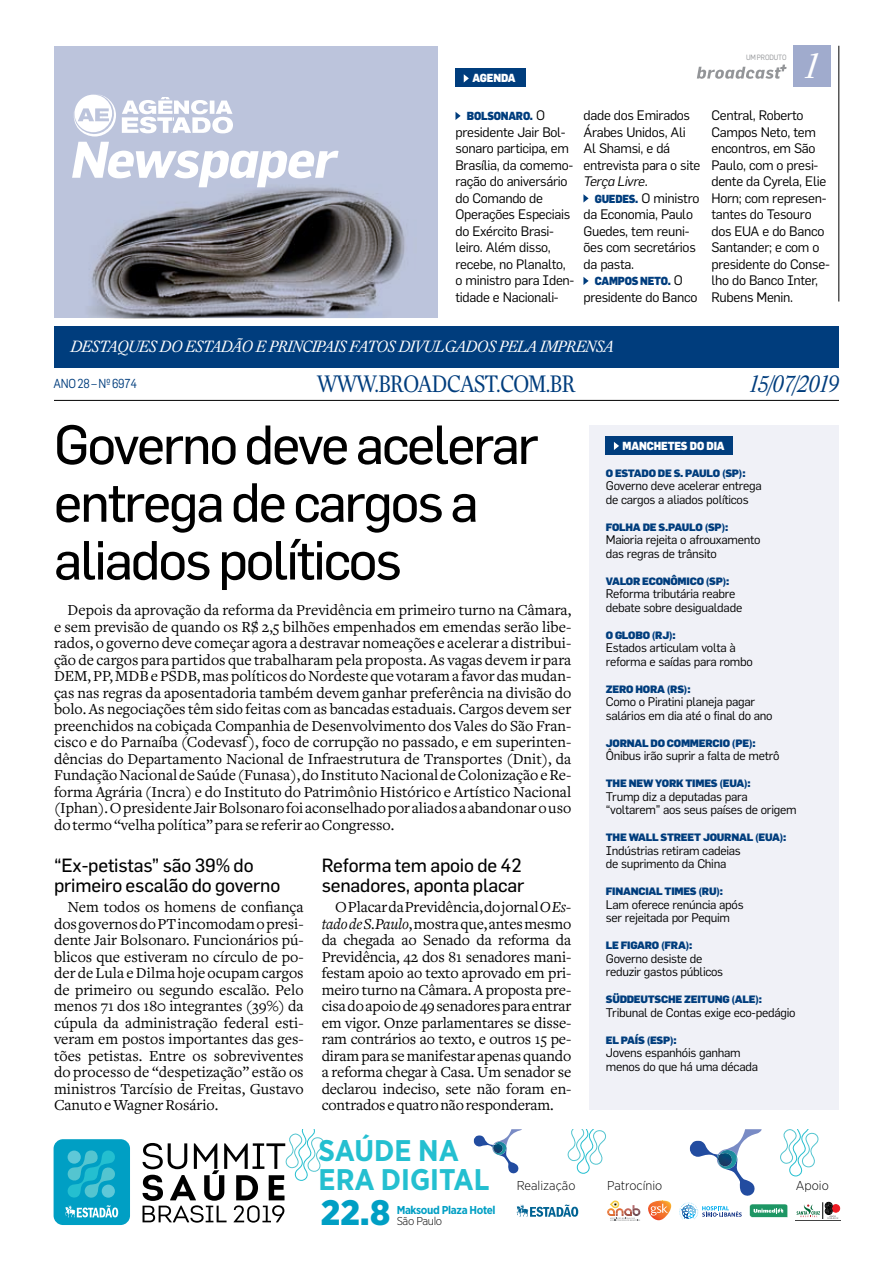
<style>
.page{position:relative;width:893px;height:1263px;background:#fff}
.page>*{position:absolute;margin:0;border:0;box-sizing:border-box;transform-origin:0 0}
.t1{font:54px/57.8px "Flama Basic";letter-spacing:-.04em;color:#000}
.t2{font:900 35.4px "Gotham Narrow";color:#009fc4}
.t3{font:700 29.85px/29.1px "Gotham Narrow";color:#24bfd0}
.t4{font:23.1px "Estado Headline";letter-spacing:-.03em;color:#003d7d;scale:.9 1}
.t5{font:italic 23.1px "Estado Headline";color:#003d7d;scale:.9 1}
.t6{font:18.75px/20.2px "Flama Basic";letter-spacing:-.01em;color:#000}
.t7{font:15.9px/16.5px "Freight Text";color:#000;text-align:justify}
.t8{font:italic 15.9px "Estado Headline";letter-spacing:-.05em;color:#fff}
.t9{font:13.5px/16.5px "Flama";letter-spacing:-.02em;color:#000}
.t10{font:italic 13.5px "Flama";letter-spacing:-.02em;color:#000}
.t11{font:300 12.9px "Gotham Narrow";color:#000}
.t12{font:12.75px "Flama";letter-spacing:-.02em;color:#003d7d;scale:.9 1}
.t13{font:12.3px/13.5px "Flama";letter-spacing:-.02em;color:#000}
.t14{font:900 11.55px "Flama";letter-spacing:-.02em;color:#003d7d;scale:.9 1}
.t15{font:900 11.55px "Flama";letter-spacing:-.01em;color:#fff;scale:.9 1}
.t16{font:700 11.4px "Gotham Narrow";letter-spacing:-.03em;color:#009fc4}
.t17{font:300 11.4px "Gotham Narrow";letter-spacing:-.03em;color:#000}
.t18{font:900 10.5px "Flama";letter-spacing:-.02em;color:#003d7d}
.t19{font:7.5px "Flama";letter-spacing:-.015em;color:#939598;scale:.9 1}
.s1{font-weight:400;font-size:13.5px;color:#000}
.s2{font-style:normal}
.s3{font-weight:900;font-size:11.55px;color:#003d7d}
.s4{font-style:italic}
</style>
<div class="page">
<div style="left:54px;top:46px;width:383px;height:272px;background:#bcc4dc"></div>
<img style="left:89px;top:187px;width:316px;height:131px">
<hr style="left:54px;top:400px;width:785px;height:1px;background:#000">
<div style="left:54px;top:326px;width:785px;height:42px;background:#003d7d"></div>
<hr style="left:839px;top:46px;width:1px;height:256px;background:#000">
<svg style="left:72px;top:142px;width:267px;height:45px"></svg>
<svg style="left:74px;top:94px;width:159px;height:42px"></svg>
<div style="left:793px;top:46px;width:38px;height:41px;background:#a0abcd"></div>
<svg style="left:697px;top:65px;width:90px;height:14px"></svg>
<div style="left:455px;top:69px;width:71px;height:18px;background:#003d7d"></div>
<svg style="left:464px;top:74px;width:5px;height:8px"></svg>
<div style="left:54px;top:1139px;width:76px;height:86px;background:#009fc4;border-radius:9px"></div>
<svg style="left:65px;top:1150px;width:53px;height:67px"></svg>
<svg style="left:517px;top:1204px;width:61px;height:13px"></svg>
<svg style="left:796px;top:1201px;width:44px;height:18px"></svg>
<svg style="left:474px;top:1129px;width:48px;height:45px"></svg>
<svg style="left:690px;top:1129px;width:72px;height:67px"></svg>
<img style="left:718px;top:1150px;width:19px;height:19px">
<img style="left:718px;top:1153px;width:14px;height:13px">
<svg style="left:143px;top:1129px;width:181px;height:94px"></svg>
<svg style="left:567px;top:1129px;width:39px;height:44px"></svg>
<svg style="left:780px;top:1129px;width:38px;height:47px"></svg>
<svg style="left:648px;top:1200px;width:24px;height:21px"></svg>
<svg style="left:749px;top:1204px;width:39px;height:13px"></svg>
<svg style="left:607px;top:1200px;width:33px;height:21px"></svg>
<svg style="left:679px;top:1202px;width:63px;height:17px"></svg>
<svg style="left:455px;top:112px;width:6px;height:8px"></svg>
<svg style="left:583px;top:194px;width:6px;height:8px"></svg>
<svg style="left:583px;top:277px;width:6px;height:8px"></svg>
<div style="left:589px;top:425px;width:250px;height:685px;background:#f0f1f7"></div>
<div style="left:606px;top:437px;width:127px;height:18px;background:#003d7d"></div>
<svg style="left:614px;top:442px;width:5px;height:8px"></svg>
<p class="t15" style="left:472px;top:70px;width:50px">AGENDA</p>
<p class="t14" style="left:467px;top:107px;width:88px">BOLSONARO. <span class="s1">O</span></p>
<p class="t9" style="left:455px;top:123px;width:120px">presidente Jair Bol&shy;sonaro participa, em<br>Brasília, da comemo&shy;ração do aniversário do Comando de<br>Operações Especiais do Exército Brasi&shy;leiro. Além disso, recebe, no Planalto, o ministro para Iden&shy;tidade e Nacionali-</p>
<p class="t9" style="left:583px;top:107px;width:108px">dade dos Emirados</p>
<p class="t9" style="left:583px;top:123px;width:104px">Árabes Unidos, Ali</p>
<p class="t9" style="left:583px;top:140px;width:88px">Al Shamsi, e dá</p>
<p class="t9" style="left:583px;top:156px;width:118px">entrevista para o site</p>
<p class="t10" style="left:583px;top:173px;width:66px">Terça Livre<span class="s2">.</span></p>
<p class="t9" style="left:595px;top:189px;width:106px"><span class="s3">GUEDES.</span> O ministro</p>
<p class="t9" style="left:583px;top:206px;width:111px">da Economia, Paulo</p>
<p class="t9" style="left:583px;top:222px;width:108px">Guedes, tem reuni-</p>
<p class="t9" style="left:583px;top:239px;width:114px">ões com secretários</p>
<p class="t9" style="left:583px;top:255px;width:52px">da pasta.</p>
<p class="t14" style="left:595px;top:272px;width:99px">CAMPOS NETO. <span class="s1">O</span></p>
<p class="t9" style="left:583px;top:288px;width:115px">presidente do Banco</p>
<p class="t19" style="left:746px;top:53px;width:46px">UM PRODUTO</p>
<p class="t9" style="left:711px;top:107px;width:120px">Central, Roberto<br>Campos Neto, tem encontros, em São<br>Paulo, com o presi&shy;dente da Cyrela, Elie<br>Horn; com represen&shy;tantes do Tesouro dos EUA e do Banco<br>Santander; e com o presidente do Conse&shy;lho do Banco Inter,<br>Rubens Menin.</p>
<p class="t8" style="left:70px;top:339px;width:545px">DESTAQUES DO ESTADÃO E PRINCIPAIS FATOS DIVULGADOS PELA IMPRENSA</p>
<p class="t12" style="left:54px;top:376px;width:94px">ANO 28 – nº 6974</p>
<p class="t4" style="left:317px;top:367px;width:274px">WWW.BROADCAST.COM.BR</p>
<p class="t5" style="left:750px;top:374px;width:101px">15/07/2019</p>
<p class="t1" style="left:54px;top:413px;width:486px">Governo deve acelerar entrega de cargos a aliados políticos</p>
<p class="t7" style="left:54px;top:602px;width:519px;text-indent:14px">Depois da aprovação da reforma da Previdência em primeiro turno na Câmara, e sem previsão de quando os R$ 2,5 bilhões empenhados em emendas serão libe&shy;rados, o governo deve começar agora a destravar nomeações e acelerar a distribui&shy;ção de cargos para partidos que trabalharam pela proposta. As vagas devem ir para DEM, PP, MDB e PSDB, mas políticos do Nordeste que votaram a favor das mudan&shy;ças nas regras da aposentadoria também devem ganhar preferência na divisão do bolo. As negociações têm sido feitas com as bancadas estaduais. Cargos devem ser preenchidos na cobiçada Companhia de Desenvolvimento dos Vales do São Fran&shy;cisco e do Parnaíba (Codevasf), foco de corrupção no passado, e em superinten&shy;dências do Departamento Nacional de Infraestrutura de Transportes (Dnit), da Fundação Nacional de Saúde (Funasa), do Instituto Nacional de Colonização e Re&shy;forma Agrária (Incra) e do Instituto do Patrimônio Histórico e Artístico Nacional (Iphan). O presidente Jair Bolsonaro foi aconselhado por aliados a abandonar o uso do termo “velha política” para se referir ao Congresso.</p>
<p class="t6" style="left:54px;top:854px;width:228px">“Ex-petistas” são 39% do primeiro escalão do governo</p>
<p class="t7" style="left:54px;top:899px;width:251px;text-indent:14px">Nem todos os homens de confiança dos governos do PT incomodam o presi&shy;dente Jair Bolsonaro. Funcionários pú&shy;blicos que estiveram no círculo de po&shy;der de Lula e Dilma hoje ocupam cargos de primeiro ou segundo escalão. Pelo menos 71 dos 180 integrantes (39%) da cúpula da administração federal esti&shy;veram em postos importantes das ges&shy;tões petistas. Entre os sobreviventes do processo de “despetização” estão os ministros Tarcísio de Freitas, Gustavo Canuto e Wagner Rosário.</p>
<p class="t7" style="left:322px;top:899px;width:251px;text-indent:14px">O Placar da Previdência, do jornal <span class="s4">O Es&shy;tado de S.Paulo</span>, mostra que, antes mesmo da chegada ao Senado da reforma da Previdência, 42 dos 81 senadores mani&shy;festam apoio ao texto aprovado em pri&shy;meiro turno na Câmara. A proposta pre&shy;cisa do apoio de 49 senadores para entrar em vigor. Onze parlamentares se disse&shy;ram contrários ao texto, e outros 15 pe&shy;diram para se manifestar apenas quando a reforma chegar à Casa. Um senador se declarou indeciso, sete não foram en&shy;contrados e quatro não responderam.</p>
<p class="t6" style="left:322px;top:854px;width:204px">Reforma tem apoio de 42 senadores, aponta placar</p>
<p class="t15" style="left:623px;top:437px;width:115px">MANCHETES DO DIA</p>
<p class="t18" style="left:606px;top:465px;width:102px">O ESTADO DE S. PAULO</p>
<p class="t18" style="left:722px;top:465px;width:25px">(SP):</p>
<p class="t13" style="left:606px;top:479px;width:157px">Governo deve acelerar entrega de cargos a aliados políticos</p>
<p class="t18" style="left:606px;top:519px;width:124px">FOLHA DE S.PAULO (SP):</p>
<p class="t13" style="left:606px;top:533px;width:156px">Maioria rejeita o afrouxamento das regras de trânsito</p>
<p class="t18" style="left:606px;top:573px;width:125px">VALOR ECONÔMICO (SP):</p>
<p class="t13" style="left:606px;top:587px;width:138px">Reforma tributária reabre debate sobre desigualdade</p>
<p class="t18" style="left:606px;top:627px;width:71px">O GLOBO (RJ):</p>
<p class="t13" style="left:606px;top:641px;width:148px">Estados articulam volta à reforma e saídas para rombo</p>
<p class="t18" style="left:606px;top:681px;width:86px">ZERO HORA (RS):</p>
<p class="t13" style="left:606px;top:695px;width:168px">Como o Piratini planeja pagar salários em dia até o final do ano</p>
<p class="t18" style="left:606px;top:735px;width:151px">JORNAL DO COMMERCIO (PE):</p>
<p class="t13" style="left:606px;top:749px;width:175px">Ônibus irão suprir a falta de metrô</p>
<p class="t18" style="left:606px;top:776px;width:8px">THE</p>
<p class="t18" style="left:629px;top:776px;width:124px">NEW YORK TIMES (EUA):</p>
<p class="t13" style="left:606px;top:789px;width:192px">Trump diz a deputadas para “voltarem” aos seus países de origem</p>
<p class="t18" style="left:606px;top:830px;width:8px">THE</p>
<p class="t18" style="left:629px;top:830px;width:159px">WALL STREET JOURNAL (EUA):</p>
<p class="t13" style="left:606px;top:843px;width:136px">Indústrias retiram cadeias de suprimento da China</p>
<p class="t18" style="left:606px;top:884px;width:14px">FINANCIA</p>
<p class="t18" style="left:656px;top:884px;width:68px">L TIMES (RU):</p>
<p class="t13" style="left:606px;top:897px;width:139px">Lam oferece renúncia após ser rejeitada por Pequim</p>
<p class="t18" style="left:606px;top:938px;width:88px">LE FIGARO (FRA):</p>
<p class="t13" style="left:606px;top:951px;width:119px">Governo desiste de reduzir gastos públicos</p>
<p class="t18" style="left:606px;top:992px;width:22px">SÜDDE</p>
<p class="t18" style="left:640px;top:992px;width:29px">UTSCHE</p>
<p class="t18" style="left:684px;top:992px;width:79px">ZEITUNG (ALE):</p>
<p class="t13" style="left:606px;top:1005px;width:191px">Tribunal de Contas exige eco-pedágio</p>
<p class="t18" style="left:606px;top:1032px;width:72px">EL PAÍS (ESP):</p>
<p class="t13" style="left:606px;top:1046px;width:154px">Jovens espanhóis ganham menos do que há uma década</p>
<h3 class="t3" style="left:319px;top:1136px;width:172px">SAÚDE NA<br>ERA DIGITAL</h3>
<p class="t16" style="left:397px;top:1202px;width:101px">Maksoud Plaza Hotel</p>
<p class="t17" style="left:397px;top:1215px;width:47px">São Paulo</p>
<h2 class="t2" style="left:321px;top:1189px;width:71px">22.8</h2>
<p class="t11" style="left:517px;top:1179px;width:60px">Realização</p>
<p class="t11" style="left:607px;top:1179px;width:57px">Patrocínio</p>
<p class="t11" style="left:796px;top:1179px;width:35px">Apoio</p>
</div>
